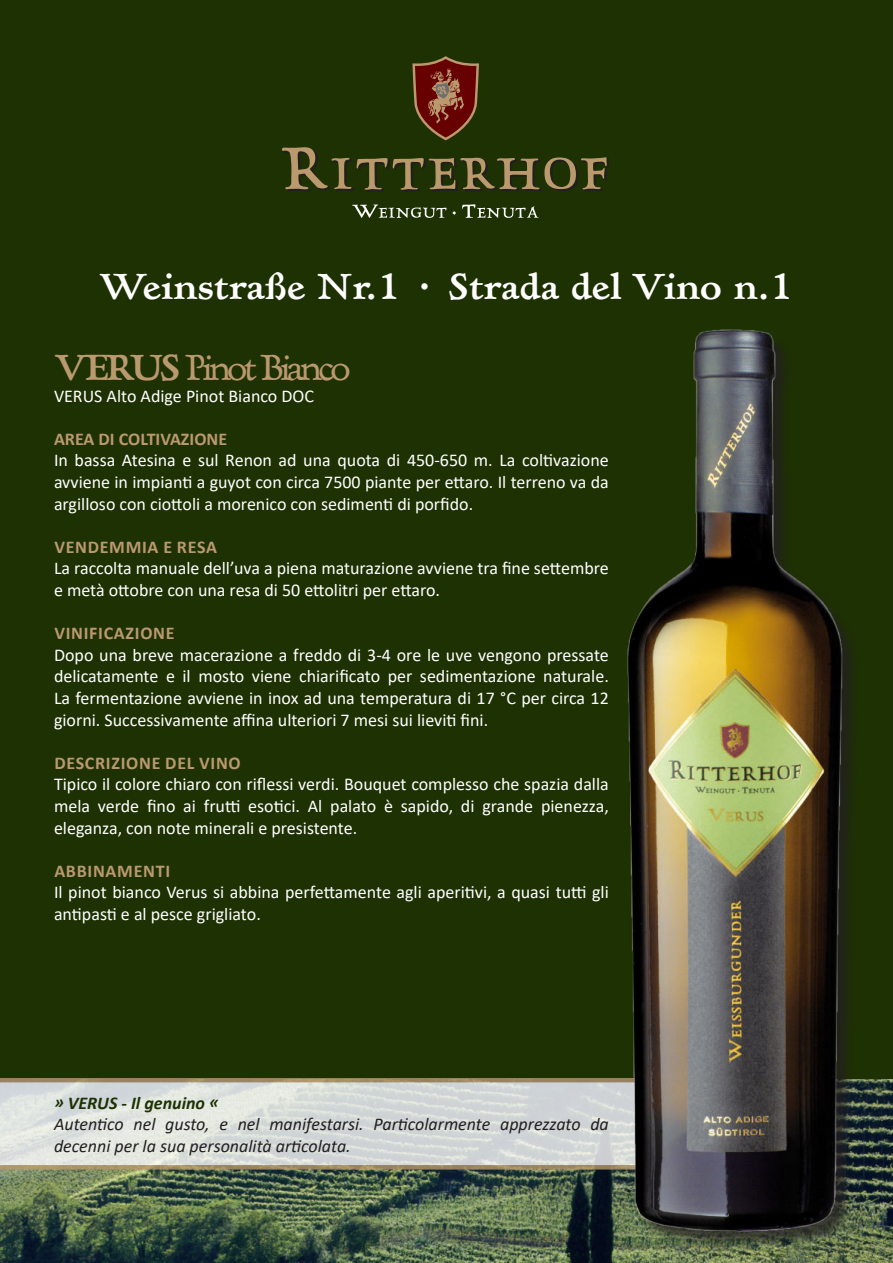
<style>
.page{position:relative;width:893px;height:1263px;background:#1e3103}
.page>*{position:absolute;margin:0;border:0;box-sizing:border-box;transform-origin:0 0}
.t1{font:700 37.5px/81px "Hadriano";color:#fff}
.t2{font:18px/21.6px "Calibri";color:#fff;text-align:justify}
.t3{font:italic 18px/21.6px "Calibri";color:#231f20}
.t4{font:700 18px "Calibri";letter-spacing:.04em;color:#ba996e}
.t5{font:700 18px "Calibri";color:#ba996e}
.t6{font:italic 700 18px "Calibri";color:#1e3103}
.s1{color:#ba996e}
.s2{font-weight:300;color:#ba996e}
</style>
<div class="page">
<svg style="left:282px;top:147px;width:327px;height:71px"></svg>
<svg style="left:412px;top:56px;width:67px;height:84px"></svg>
<img style="left:0;top:1080px;width:893px;height:183px">
<svg style="left:0;top:1078px;width:618px;height:91px;background:#d3d5cf"></svg>
<div style="left:630px;top:333px;width:230px;height:916px;background:#231f20;opacity:.75"></div>
<img style="left:618px;top:329px;width:233px;height:909px">
<h1 class="t1" style="left:54px;top:246px;width:741px;text-indent:46px">Weinstraße Nr.1 · Strada del Vino n.1<br><span class="s1">VERUS</span> <span class="s2">Pinot Bianco</span></h1>
<p class="t2" style="left:54px;top:386px;width:262px">VERUS Alto Adige Pinot Bianco DOC</p>
<p class="t5" style="left:54px;top:428px;width:175px">AREA DI COLTIVAZIONE</p>
<p class="t2" style="left:54px;top:449px;width:556px">In bassa Atesina e sul Renon ad una quota di 450-650 m. La coltivazione avviene in impianti a guyot con circa 7500 piante per ettaro. Il terreno va da argilloso con ciottoli a morenico con sedimenti di porfido.</p>
<p class="t4" style="left:54px;top:536px;width:164px">VENDEMMIA E RESA</p>
<p class="t2" style="left:54px;top:557px;width:556px">La raccolta manuale dell’uva a piena maturazione avviene tra fine settembre e metà ottobre con una resa di 50 ettolitri per ettaro.</p>
<p class="t4" style="left:54px;top:622px;width:122px">VINIFICAZIONE</p>
<p class="t2" style="left:54px;top:644px;width:556px">Dopo una breve macerazione a freddo di 3-4 ore le uve vengono pressate delicatamente e il mosto viene chiarificato per sedimentazione naturale.<br>La fermentazione avviene in inox ad una temperatura di 17 °C per circa 12 giorni. Successivamente affina ulteriori 7 mesi sui lieviti fini.</p>
<p class="t4" style="left:54px;top:752px;width:188px">DESCRIZIONE DEL VINO</p>
<p class="t2" style="left:54px;top:773px;width:556px">Tipico il colore chiaro con riflessi verdi. Bouquet complesso che spazia dalla mela verde fino ai frutti esotici. Al palato è sapido, di grande pienezza, eleganza, con note minerali e presistente.</p>
<p class="t4" style="left:54px;top:860px;width:117px">ABBINAMENTI</p>
<p class="t2" style="left:54px;top:881px;width:556px">Il pinot bianco Verus si abbina perfettamente agli aperitivi, a quasi tutti gli antipasti e al pesce grigliato.</p>
<p class="t6" style="left:54px;top:1090px;width:166px">» VERUS - Il genuino «</p>
<p class="t3" style="left:54px;top:1113px;width:556px">Autentico nel gusto, e nel manifestarsi. Particolarmente apprezzato da decenni per la sua personalità articolata.</p>
</div>
